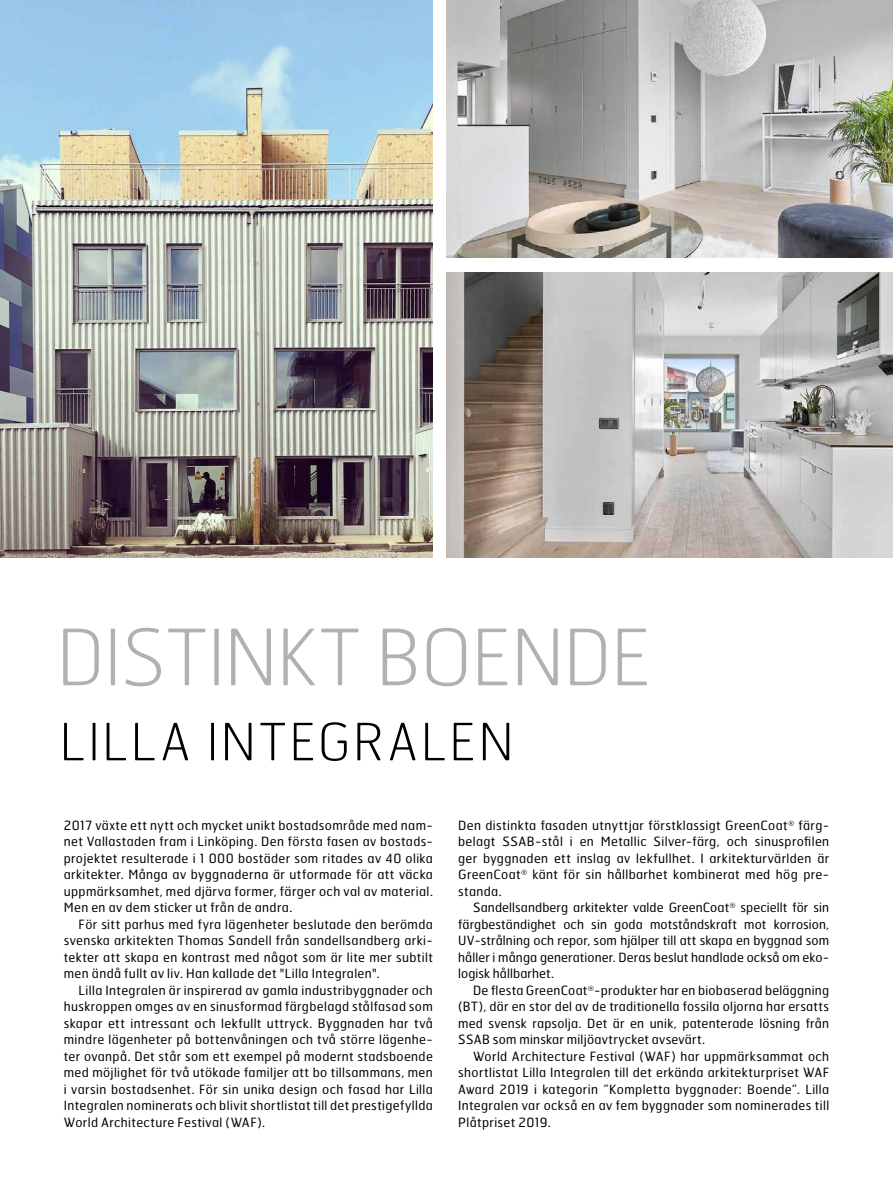
<style>
.page{position:relative;width:893px;height:1191px;background:#fff}
.page>*{position:absolute;margin:0;border:0;box-sizing:border-box;transform-origin:0 0}
.t1{font:100 77.4px "Hermes FB";letter-spacing:-.01em;color:#afb2b2}
.t2{font:100 51.15px "Hermes FB";letter-spacing:.065em;color:#000}
.t3{font:12.75px/16.5px "Hermes FB";letter-spacing:.03em;color:#000;text-align:justify}
</style>
<div class="page">
<img style="left:0;top:0;width:433px;height:557px">
<img style="left:446px;top:0;width:447px;height:257px">
<img style="left:446px;top:272px;width:447px;height:285px">
<h1 class="t1" style="left:56px;top:608px;width:596px">DISTINKT BOENDE</h1>
<h2 class="t2" style="left:60px;top:709px;width:456px">LILLA INTEGRALEN</h2>
<p class="t3" style="left:64px;top:816px;width:371px">2017 växte ett nytt och mycket unikt bostadsområde med nam&shy;net Vallastaden fram i Linköping. Den första fasen av bostads&shy;projektet resulterade i 1 000 bostäder som ritades av 40 olika arkitekter. Många av byggnaderna är utformade för att väcka uppmärksamhet, med djärva former, färger och val av material.<br>Men en av dem sticker ut från de andra.</p>
<p class="t3" style="left:64px;top:915px;width:371px;text-indent:15px">För sitt parhus med fyra lägenheter beslutade den berömda svenska arkitekten Thomas Sandell från sandellsandberg arki&shy;tekter att skapa en kontrast med något som är lite mer subtilt men ändå fullt av liv. Han kallade det "Lilla Integralen".</p>
<p class="t3" style="left:64px;top:981px;width:371px;text-indent:15px">Lilla Integralen är inspirerad av gamla industribyggnader och huskroppen omges av en sinusformad färgbelagd stålfasad som skapar ett intressant och lekfullt uttryck. Byggnaden har två mindre lägenheter på bottenvåningen och två större lägenhe&shy;ter ovanpå. Det står som ett exempel på modernt stadsboende med möjlighet för två utökade familjer att bo tillsammans, men i varsin bostadsenhet. För sin unika design och fasad har Lilla Integralen nominerats och blivit shortlistat till det prestigefyllda World Architecture Festival (WAF).</p>
<p class="t3" style="left:458px;top:816px;width:373px">Den distinkta fasaden utnyttjar förstklassigt GreenCoat<sup>®</sup> färg&shy;belagt SSAB-stål i en Metallic Silver-färg, och sinusprofilen ger byggnaden ett inslag av lekfullhet. I arkitekturvärlden är GreenCoat<sup>®</sup> känt för sin hållbarhet kombinerat med hög pre&shy;standa.</p>
<p class="t3" style="left:458px;top:899px;width:373px;text-indent:15px">Sandellsandberg arkitekter valde GreenCoat<sup>®</sup> speciellt för sin färgbeständighet och sin goda motståndskraft mot korrosion, UV-strålning och repor, som hjälper till att skapa en byggnad som håller i många generationer. Deras beslut handlade också om eko&shy;logisk hållbarhet.</p>
<p class="t3" style="left:458px;top:981px;width:373px;text-indent:15px">De flesta GreenCoat<sup>®</sup>-produkter har en biobaserad beläggning (BT), där en stor del av de traditionella fossila oljorna har ersatts med svensk rapsolja. Det är en unik, patenterade lösning från SSAB som minskar miljöavtrycket avsevärt.</p>
<p class="t3" style="left:458px;top:1047px;width:373px;text-indent:15px">World Architecture Festival (WAF) har uppmärksammat och shortlistat Lilla Integralen till det erkända arkitekturpriset WAF Award 2019 i kategorin ”Kompletta byggnader: Boende”. Lilla Integralen var också en av fem byggnader som nominerades till Plåtpriset 2019.</p>
</div>
